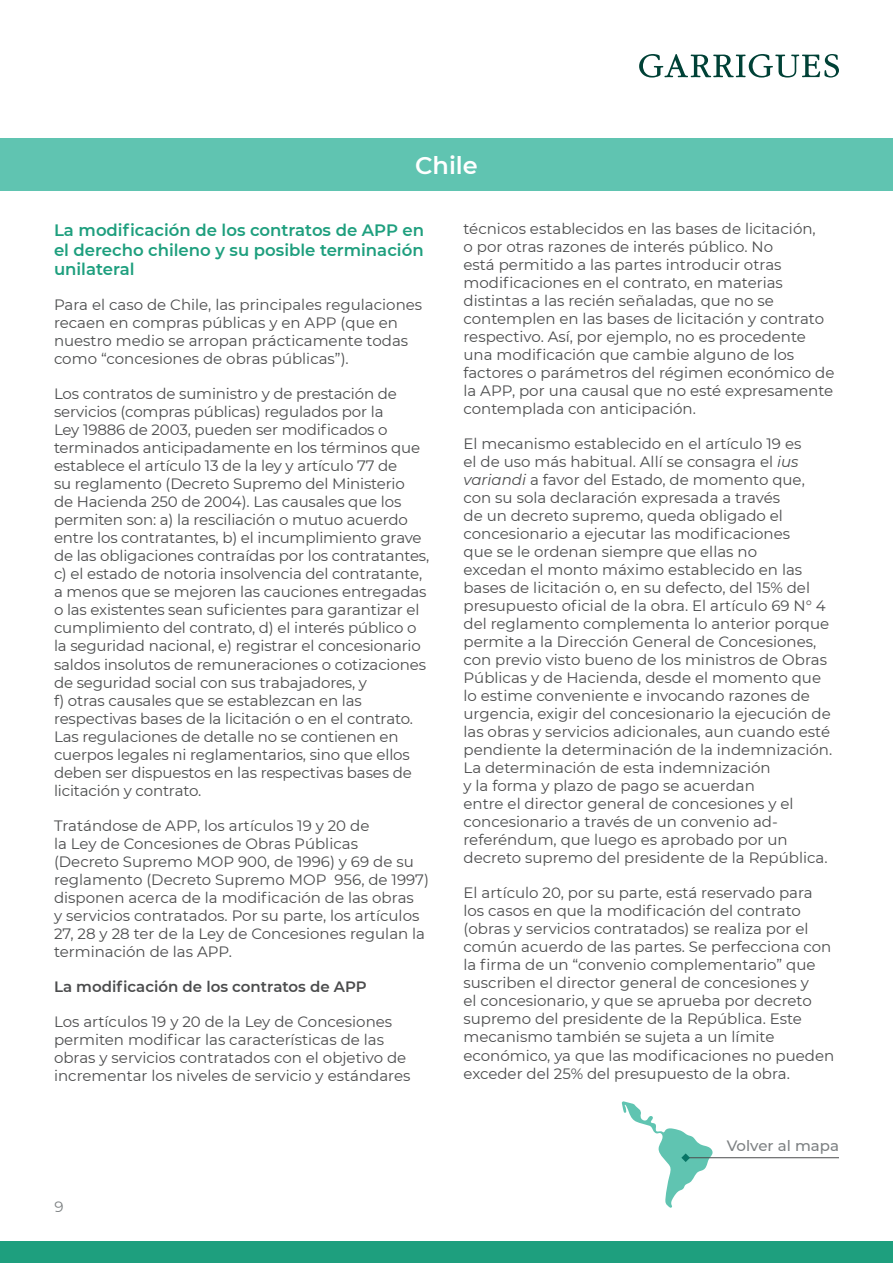
<style>
.page{position:relative;width:893px;height:1263px;background:#fff}
.page>*{position:absolute;margin:0;border:0;box-sizing:border-box;transform-origin:0 0}
.t1{font:600 24px "Montserrat";color:#fff}
.t2{font:600 16.5px/19.8px "Montserrat";color:#1e9f7e;text-align:justify}
.t3{font:15px/18px "Montserrat";color:#4b4c4d}
.t4{font:600 15px "Montserrat";color:#4b4c4d}
.t5{font:500 15px "Montserrat";color:#7d8183}
.t6{font:15px "Montserrat";color:#7d8183}
.s1{font-style:italic}
</style>
<div class="page">
<svg style="left:639px;top:54px;width:200px;height:24px"></svg>
<div style="left:0;top:1242px;width:893px;height:21px;background:#1e9f7e"></div>
<div style="left:0;top:138px;width:893px;height:52px;background:#60c4b1"></div>
<hr style="left:687px;top:1157px;width:152px;height:1px;background:#4b4c4d">
<svg style="left:622px;top:1101px;width:91px;height:107px"></svg>
<p class="t1" style="left:415px;top:148px;width:64px">Chile</p>
<p class="t2" style="left:54px;top:219px;width:372px">La modificación de los contratos de APP en el derecho chileno y su posible terminación unilateral</p>
<p class="t3" style="left:54px;top:296px;width:370px">Para el caso de Chile, las principales regulaciones recaen en compras públicas y en APP (que en nuestro medio se arropan prácticamente todas como “concesiones de obras públicas”).</p>
<p class="t3" style="left:54px;top:385px;width:377px">Los contratos de suministro y de prestación de servicios (compras públicas) regulados por la<br>Ley 19886 de 2003, pueden ser modificados o terminados anticipadamente en los términos que establece el artículo 13 de la ley y artículo 77 de<br>su reglamento (Decreto Supremo del Ministerio<br>de Hacienda 250 de 2004). Las causales que los permiten son: a) la resciliación o mutuo acuerdo entre los contratantes, b) el incumplimiento grave de las obligaciones contraídas por los contratantes, c) el estado de notoria insolvencia del contratante, a menos que se mejoren las cauciones entregadas o las existentes sean suficientes para garantizar el cumplimiento del contrato, d) el interés público o la seguridad nacional, e) registrar el concesionario saldos insolutos de remuneraciones o cotizaciones de seguridad social con sus trabajadores, y<br>f) otras causales que se establezcan en las respectivas bases de la licitación o en el contrato.<br>Las regulaciones de detalle no se contienen en cuerpos legales ni reglamentarios, sino que ellos deben ser dispuestos en las respectivas bases de licitación y contrato.</p>
<p class="t3" style="left:54px;top:816px;width:376px">Tratándose de APP, los artículos 19 y 20 de<br>la Ley de Concesiones de Obras Públicas<br>(Decreto Supremo MOP 900, de 1996) y 69 de su reglamento (Decreto Supremo MOP 956, de 1997) disponen acerca de la modificación de las obras<br>y servicios contratados. Por su parte, los artículos 27, 28 y 28 ter de la Ley de Concesiones regulan la terminación de las APP.</p>
<p class="t4" style="left:54px;top:975px;width:314px">La modificación de los contratos de APP</p>
<p class="t3" style="left:54px;top:1012px;width:358px">Los artículos 19 y 20 de la Ley de Concesiones permiten modificar las características de las obras y servicios contratados con el objetivo de incrementar los niveles de servicio y estándares</p>
<p class="t6" style="left:55px;top:1196px;width:11px">9</p>
<p class="t3" style="left:463px;top:219px;width:373px">técnicos establecidos en las bases de licitación,<br>o por otras razones de interés público. No<br>está permitido a las partes introducir otras modificaciones en el contrato, en materias distintas a las recién señaladas, que no se contemplen en las bases de licitación y contrato respectivo. Así, por ejemplo, no es procedente una modificación que cambie alguno de los factores o parámetros del régimen económico de la APP, por una causal que no esté expresamente contemplada con anticipación.</p>
<p class="t3" style="left:463px;top:434px;width:370px">El mecanismo establecido en el artículo 19 es<br>el de uso más habitual. Allí se consagra el <span class="s1">ius variandi</span> a favor del Estado, de momento que, con su sola declaración expresada a través<br>de un decreto supremo, queda obligado el concesionario a ejecutar las modificaciones<br>que se le ordenan siempre que ellas no<br>excedan el monto máximo establecido en las bases de licitación o, en su defecto, del 15% del presupuesto oficial de la obra. El artículo 69 N° 4 del reglamento complementa lo anterior porque permite a la Dirección General de Concesiones, con previo visto bueno de los ministros de Obras Públicas y de Hacienda, desde el momento que lo estime conveniente e invocando razones de urgencia, exigir del concesionario la ejecución de las obras y servicios adicionales, aun cuando esté pendiente la determinación de la indemnización.<br>La determinación de esta indemnización<br>y la forma y plazo de pago se acuerdan<br>entre el director general de concesiones y el concesionario a través de un convenio ad&shy;referéndum, que luego es aprobado por un decreto supremo del presidente de la República.</p>
<p class="t3" style="left:463px;top:884px;width:372px">El artículo 20, por su parte, está reservado para los casos en que la modificación del contrato (obras y servicios contratados) se realiza por el común acuerdo de las partes. Se perfecciona con la firma de un “convenio complementario” que suscriben el director general de concesiones y<br>el concesionario, y que se aprueba por decreto supremo del presidente de la República. Este mecanismo también se sujeta a un límite económico, ya que las modificaciones no pueden exceder del 25% del presupuesto de la obra.</p>
<p class="t5" style="left:727px;top:1135px;width:114px">Volver al mapa</p>
</div>
